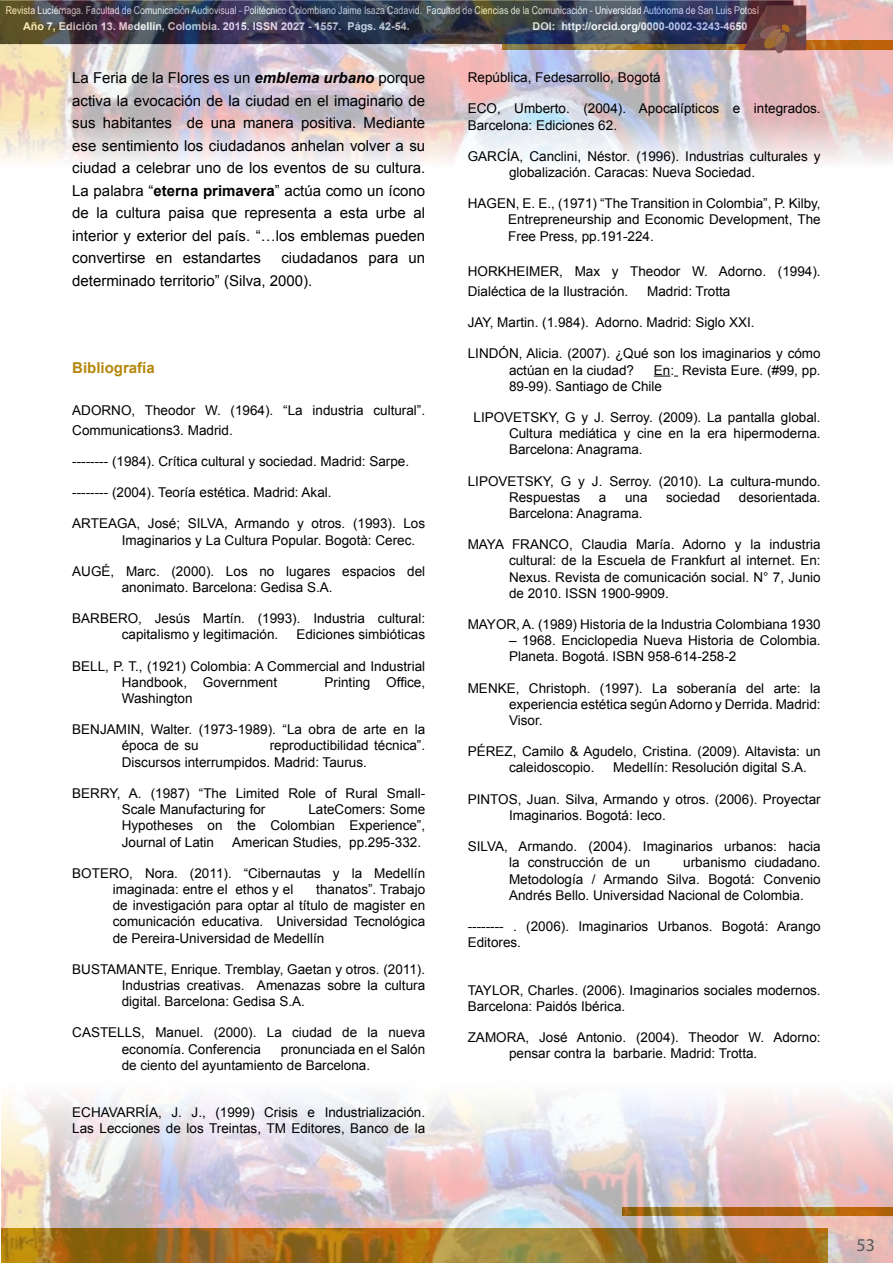
<style>
.page{position:relative;width:893px;height:1263px;background:#fff}
.page>*{position:absolute;margin:0;border:0;box-sizing:border-box;transform-origin:0 0}
.t1{font:18px "Myriad Pro";color:#575757}
.t2{font:15px/22.5px "Arial";color:#000;text-align:justify}
.t3{font:700 15px "Arial";color:#b5870d}
.t4{font:13.5px/16.2px "Arial";color:#000}
.t5{font:10.8px "Arial Narrow";color:#fafdff}
.t6{font:700 10.8px "Arial";color:#fff}
.s1{font-weight:700;font-style:italic}
.s2{font-weight:700}
</style>
<div class="page">
<img style="left:1px;top:1095px;width:892px;height:168px">
<img style="left:0;top:0;width:893px;height:162px">
<svg style="left:654px;top:376px;width:24px;height:1px"></svg>
<p class="t5" style="left:6px;top:3px;width:755px">Revista Luciérnaga. Facultad de Comunicación Audiovisual - Politécnico Colombiano Jaime Isaza Cadavid. Facultad de Ciencias de la Comunicación - Universidad Autónoma de San Luis Potosí</p>
<p class="t6" style="left:23px;top:19px;width:388px">Año 7, Edición 13. Medellín, Colombia. 2015. ISSN 2027 - 1557. Págs. 42-54.</p>
<p class="t6" style="left:533px;top:19px;width:216px">DOI: http://orcid.org/0000-0002-3243-4650</p>
<p class="t2" style="left:72px;top:67px;width:354px">La Feria de la Flores es un <span class="s1">emblema urbano</span> porque activa la evocación de la ciudad en el imaginario de sus habitantes de una manera positiva. Mediante ese sentimiento los ciudadanos anhelan volver a su ciudad a celebrar uno de los eventos de su cultura.<br>La palabra “<span class="s2">eterna primavera</span>” actúa como un ícono de la cultura paisa que representa a esta urbe al interior y exterior del país. “…los emblemas pueden convertirse en estandartes</p>
<p class="t2" style="left:72px;top:247px;width:354px;text-indent:209px">ciudadanos para un determinado territorio” (Silva, 2000).</p>
<p class="t3" style="left:72px;top:357px;width:84px">Bibliografía</p>
<p class="t4" style="left:72px;top:400px;width:354px;line-height:20.2px">ADORNO, Theodor W. (1964). “La industria cultural”.<br>Communications3. Madrid.</p>
<p class="t4" style="left:72px;top:453px;width:338px">-------- (1984). Crítica cultural y sociedad. Madrid: Sarpe.</p>
<p class="t4" style="left:72px;top:484px;width:261px">-------- (2004). Teoría estética. Madrid: Akal.</p>
<p class="t4" style="left:122px;top:515px;width:305px;text-indent:-50px">ARTEAGA, José; SILVA, Armando y otros. (1993). Los<br>Imaginarios y La Cultura Popular. Bogotà: Cerec.</p>
<p class="t4" style="left:122px;top:563px;width:305px;text-indent:-50px">AUGÉ, Marc. (2000). Los no lugares espacios del anonimato. Barcelona: Gedisa S.A.</p>
<p class="t4" style="left:122px;top:610px;width:305px;text-indent:-50px">BARBERO, Jesús Martín. (1993). Industria cultural: capitalismo y legitimación.</p>
<p class="t4" style="left:296px;top:626px;width:130px">Ediciones simbióticas</p>
<p class="t4" style="left:122px;top:658px;width:305px;text-indent:-50px">BELL, P. T., (1921) Colombia: A Commercial and Industrial<br>Handbook, Government</p>
<p class="t4" style="left:325px;top:674px;width:102px">Printing Office,</p>
<p class="t4" style="left:122px;top:690px;width:72px">Washington</p>
<p class="t4" style="left:122px;top:721px;width:305px;text-indent:-50px">BENJAMIN, Walter. (1973-1989). “La obra de arte en la época de su</p>
<p class="t4" style="left:122px;top:737px;width:305px;text-indent:148px">reproductibilidad técnica”.<br>Discursos interrumpidos. Madrid: Taurus.</p>
<p class="t4" style="left:122px;top:785px;width:305px;text-indent:-50px">BERRY, A. (1987) “The Limited Role of Rural Small-<br>Scale Manufacturing for</p>
<p class="t4" style="left:122px;top:801px;width:305px;text-align:justify;text-indent:187px">LateComers: Some Hypotheses on the Colombian Experience”, Journal of Latin</p>
<p class="t4" style="left:232px;top:833px;width:191px">American Studies, pp.295-332.</p>
<p class="t4" style="left:113px;top:865px;width:314px;text-indent:-40px">BOTERO, Nora. (2011). “Cibernautas y la Medellín imaginada: entre el ethos y el</p>
<p class="t4" style="left:113px;top:881px;width:314px;text-align:justify;text-indent:204px">thanatos”. Trabajo de investigación para optar al título de magister en comunicación educativa. Universidad Tecnológica de Pereira-Universidad de Medellín</p>
<p class="t4" style="left:122px;top:961px;width:305px;text-align:justify;text-indent:-50px">BUSTAMANTE, Enrique. Tremblay, Gaetan y otros. (2011).<br>Industrias creativas. Amenazas sobre la cultura digital. Barcelona: Gedisa S.A.</p>
<p class="t4" style="left:122px;top:1024px;width:305px;text-indent:-50px">CASTELLS, Manuel. (2000). La ciudad de la nueva economía. Conferencia</p>
<p class="t4" style="left:122px;top:1040px;width:305px;text-indent:159px">pronunciada en el Salón de ciento del ayuntamiento de Barcelona.</p>
<p class="t4" style="left:72px;top:1104px;width:354px">ECHAVARRÍA, J. J., (1999) Crisis e Industrialización.<br>Las Lecciones de los Treintas, TM Editores, Banco de la</p>
<p class="t4" style="left:468px;top:69px;width:194px">República, Fedesarrollo, Bogotá</p>
<p class="t4" style="left:468px;top:100px;width:354px">ECO, Umberto. (2004). Apocalípticos e integrados.<br>Barcelona: Ediciones 62.</p>
<p class="t4" style="left:509px;top:148px;width:313px;text-indent:-41px">GARCÍA, Canclini, Néstor. (1996). Industrias culturales y globalización. Caracas: Nueva Sociedad.</p>
<p class="t4" style="left:508px;top:195px;width:314px;text-align:justify;text-indent:-40px">HAGEN, E. E., (1971) “The Transition in Colombia”, P. Kilby, Entrepreneurship and Economic Development, The Free Press, pp.191-224.</p>
<p class="t4" style="left:468px;top:261px;width:354px;line-height:20.2px">HORKHEIMER, Max y Theodor W. Adorno. (1994).<br>Dialéctica de la Ilustración.</p>
<p class="t4" style="left:647px;top:283px;width:85px">Madrid: Trotta</p>
<p class="t4" style="left:468px;top:314px;width:288px">JAY, Martin. (1.984). Adorno. Madrid: Siglo XXI.</p>
<p class="t4" style="left:509px;top:345px;width:313px;text-indent:-41px">LINDÓN, Alicia. (2007). ¿Qué son los imaginarios y cómo actúan en la ciudad?</p>
<p class="t4" style="left:509px;top:362px;width:313px;text-indent:145px">En: Revista Eure. (#99, pp.<br>89-99). Santiago de Chile</p>
<p class="t4" style="left:509px;top:409px;width:313px;text-align:justify;text-indent:-36px">LIPOVETSKY, G y J. Serroy. (2009). La pantalla global.<br>Cultura mediática y cine en la era hipermoderna.<br>Barcelona: Anagrama.</p>
<p class="t4" style="left:509px;top:473px;width:313px;text-indent:-41px">LIPOVETSKY, G y J. Serroy. (2010). La cultura-mundo.<br>Respuestas</p>
<p class="t4" style="left:599px;top:489px;width:9px">a</p>
<p class="t4" style="left:625px;top:489px;width:24px">una</p>
<p class="t4" style="left:666px;top:489px;width:56px">sociedad</p>
<p class="t4" style="left:739px;top:489px;width:83px">desorientada.</p>
<p class="t4" style="left:509px;top:505px;width:135px">Barcelona: Anagrama.</p>
<p class="t4" style="left:509px;top:536px;width:313px;text-align:justify;text-indent:-41px">MAYA FRANCO, Claudia María. Adorno y la industria cultural: de la Escuela de Frankfurt al internet. En:<br>Nexus. Revista de comunicación social. N° 7, Junio de 2010. ISSN 1900-9909.</p>
<p class="t4" style="left:468px;top:616px;width:354px">MAYOR, A. (1989) Historia de la Industria Colombiana 1930</p>
<p class="t4" style="left:509px;top:632px;width:313px">– 1968. Enciclopedia Nueva Historia de Colombia.<br>Planeta. Bogotá. ISBN 958-614-258-2</p>
<p class="t4" style="left:509px;top:680px;width:313px;text-align:justify;text-indent:-41px">MENKE, Christoph. (1997). La soberanía del arte: la experiencia estética según Adorno y Derrida. Madrid:<br>Visor.</p>
<p class="t4" style="left:509px;top:743px;width:313px;text-indent:-41px">PÉREZ, Camilo &amp; Agudelo, Cristina. (2009). Altavista: un caleidoscopio.</p>
<p class="t4" style="left:613px;top:759px;width:195px">Medellín: Resolución digital S.A.</p>
<p class="t4" style="left:509px;top:791px;width:313px;text-indent:-41px">PINTOS, Juan. Silva, Armando y otros. (2006). Proyectar<br>Imaginarios. Bogotá: Ieco.</p>
<p class="t4" style="left:509px;top:838px;width:313px;text-indent:-41px">SILVA, Armando. (2004). Imaginarios urbanos: hacia la construcción de un</p>
<p class="t4" style="left:509px;top:854px;width:313px;text-align:justify;text-indent:174px">urbanismo ciudadano.<br>Metodología / Armando Silva. Bogotá: Convenio Andrés Bello. Universidad Nacional de Colombia.</p>
<p class="t4" style="left:468px;top:918px;width:354px">-------- . (2006). Imaginarios Urbanos. Bogotá: Arango<br>Editores.</p>
<p class="t4" style="left:468px;top:981px;width:354px">TAYLOR, Charles. (2006). Imaginarios sociales modernos.<br>Barcelona: Paidós Ibérica.</p>
<p class="t4" style="left:509px;top:1029px;width:313px;text-indent:-41px">ZAMORA, José Antonio. (2004). Theodor W. Adorno: pensar contra la barbarie. Madrid: Trotta.</p>
<h1 class="t1" style="left:857px;top:1234px;width:20px">53</h1>
</div>
